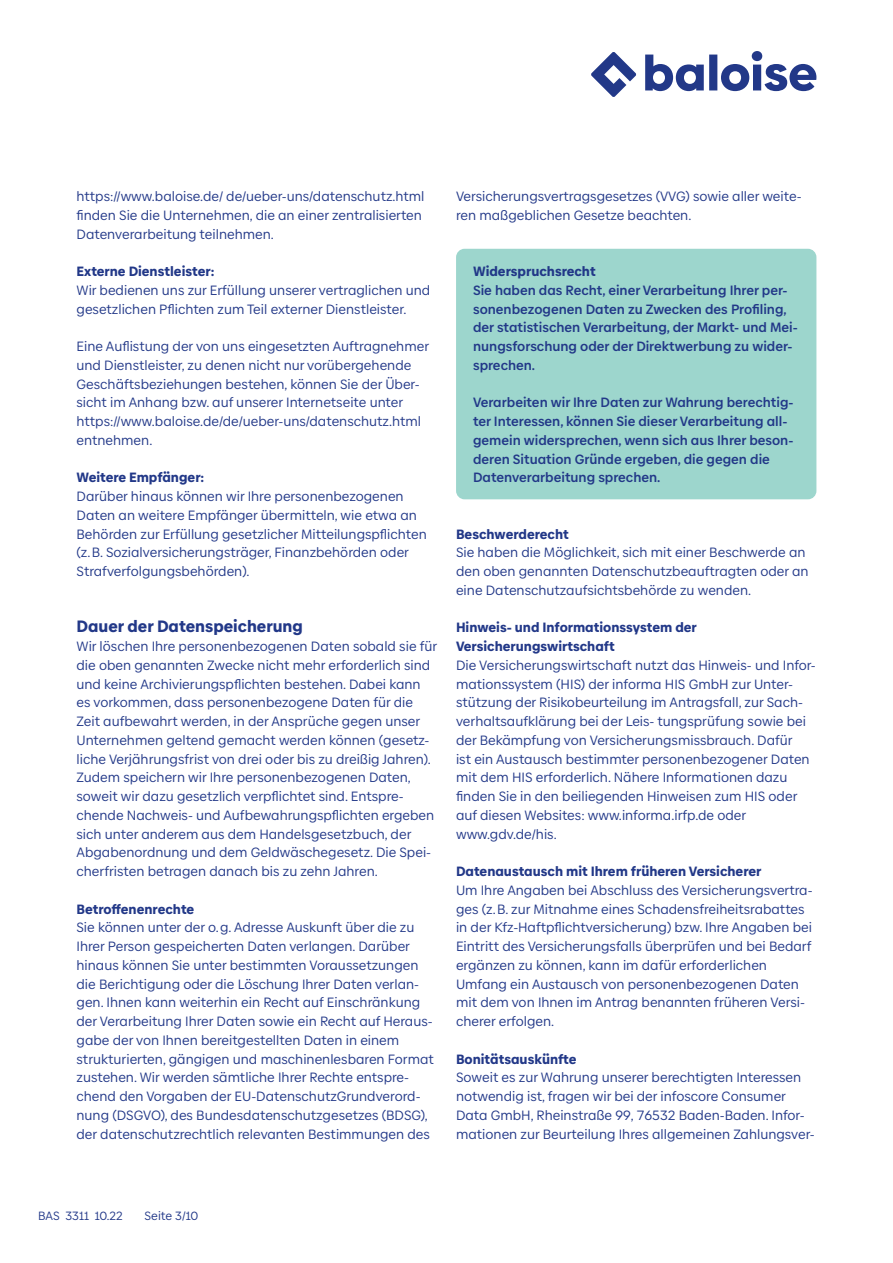
<style>
.page{position:relative;width:893px;height:1263px;background:#fff}
.page>*{position:absolute;margin:0;border:0;box-sizing:border-box;transform-origin:0 0}
.t1{font:900 16.5px "Baloise Create Text";color:#223888}
.t2{font:13.5px/18.8px "Baloise Create Text";color:#223888}
.t3{font:700 13.5px/18.8px "Baloise Create Text";color:#223888}
.t4{font:900 13.5px/18.8px "Baloise Create Text";color:#223888}
.t5{font:12px "Baloise Create Text";color:#223888}
</style>
<div class="page">
<div style="left:456px;top:249px;width:360px;height:250px;background:#9dd6cd;border-radius:9px"></div>
<svg style="left:591px;top:51px;width:225px;height:46px"></svg>
<p class="t2" style="left:77px;top:187px;width:350px">https://www.baloise.de/ de/ueber-uns/datenschutz.html finden Sie die Unternehmen, die an einer zentralisierten<br>Datenverarbeitung teilnehmen.</p>
<p class="t4" style="left:77px;top:262px;width:139px">Externe Dienstleister:</p>
<p class="t2" style="left:77px;top:281px;width:355px">Wir bedienen uns zur Erfüllung unserer vertraglichen und gesetzlichen Pflichten zum Teil externer Dienstleister.</p>
<p class="t2" style="left:77px;top:337px;width:354px">Eine Auflistung der von uns eingesetzten Auftragnehmer und Dienstleister, zu denen nicht nur vorübergehende Geschäftsbeziehungen bestehen, können Sie der Über&shy;sicht im Anhang bzw. auf unserer Internetseite unter https://www.baloise.de/de/ueber-uns/datenschutz.html entnehmen.</p>
<p class="t4" style="left:77px;top:468px;width:129px">Weitere Empfänger:</p>
<p class="t2" style="left:77px;top:487px;width:352px">Darüber hinaus können wir Ihre personenbezogenen Daten an weitere Empfänger übermitteln, wie etwa an Behörden zur Erfüllung gesetzlicher Mitteilungspflichten (z.B. Sozialversicherungsträger, Finanzbehörden oder Strafverfolgungsbehörden).</p>
<p class="t1" style="left:77px;top:615px;width:228px">Dauer der Datenspeicherung</p>
<p class="t2" style="left:77px;top:637px;width:362px">Wir löschen Ihre personenbezogenen Daten sobald sie für die oben genannten Zwecke nicht mehr erforderlich sind und keine Archivierungspflichten bestehen. Dabei kann es vorkommen, dass personenbezogene Daten für die Zeit aufbewahrt werden, in der Ansprüche gegen unser Unternehmen geltend gemacht werden können (gesetz&shy;liche Verjährungsfrist von drei oder bis zu dreißig Jahren).<br>Zudem speichern wir Ihre personenbezogenen Daten, soweit wir dazu gesetzlich verpflichtet sind. Entspre&shy;chende Nachweis- und Aufbewahrungspflichten ergeben sich unter anderem aus dem Handelsgesetzbuch, der Abgabenordnung und dem Geldwäschegesetz. Die Spei&shy;cherfristen betragen danach bis zu zehn Jahren.</p>
<p class="t4" style="left:77px;top:899px;width:119px">Betroffenenrechte</p>
<p class="t2" style="left:77px;top:918px;width:359px">Sie können unter der o.g. Adresse Auskunft über die zu Ihrer Person gespeicherten Daten verlangen. Darüber hinaus können Sie unter bestimmten Voraussetzungen die Berichtigung oder die Löschung Ihrer Daten verlan&shy;gen. Ihnen kann weiterhin ein Recht auf Einschränkung der Verarbeitung Ihrer Daten sowie ein Recht auf Heraus&shy;gabe der von Ihnen bereitgestellten Daten in einem strukturierten, gängigen und maschinenlesbaren Format zustehen. Wir werden sämtliche Ihrer Rechte entspre&shy;chend den Vorgaben der EU-DatenschutzGrundverord&shy;nung (DSGVO), des Bundesdatenschutzgesetzes (BDSG), der datenschutzrechtlich relevanten Bestimmungen des</p>
<p class="t2" style="left:456px;top:187px;width:347px">Versicherungsvertragsgesetzes (VVG) sowie aller weite&shy;ren maßgeblichen Gesetze beachten.</p>
<p class="t4" style="left:473px;top:262px;width:124px">Widerspruchsrecht</p>
<p class="t3" style="left:473px;top:280px;width:326px">Sie haben das Recht, einer Verarbeitung Ihrer per&shy;sonenbezogenen Daten zu Zwecken des Profiling, der statistischen Verarbeitung, der Markt- und Mei&shy;nungsforschung oder der Direktwerbung zu wider&shy;sprechen.</p>
<p class="t3" style="left:473px;top:393px;width:322px">Verarbeiten wir Ihre Daten zur Wahrung berechtig&shy;ter Interessen, können Sie dieser Verarbeitung all&shy;gemein widersprechen, wenn sich aus Ihrer beson&shy;deren Situation Gründe ergeben, die gegen die Datenverarbeitung sprechen.</p>
<p class="t4" style="left:456px;top:524px;width:114px">Beschwerderecht</p>
<p class="t2" style="left:456px;top:543px;width:354px">Sie haben die Möglichkeit, sich mit einer Beschwerde an den oben genannten Datenschutzbeauftragten oder an eine Datenschutzaufsichtsbehörde zu wenden.</p>
<p class="t4" style="left:456px;top:618px;width:242px">Hinweis- und Informationssystem der<br>Versicherungswirtschaft</p>
<p class="t2" style="left:456px;top:656px;width:361px">Die Versicherungswirtschaft nutzt das Hinweis- und Infor&shy;mationssystem (HIS) der informa HIS GmbH zur Unter&shy;stützung der Risikobeurteilung im Antragsfall, zur Sach&shy;verhaltsaufklärung bei der Leis- tungsprüfung sowie bei der Bekämpfung von Versicherungsmissbrauch. Dafür<br>ist ein Austausch bestimmter personenbezogener Daten mit dem HIS erforderlich. Nähere Informationen dazu finden Sie in den beiliegenden Hinweisen zum HIS oder auf diesen Websites: www.informa.irfp.de oder www.gdv.de/his.</p>
<p class="t4" style="left:456px;top:862px;width:307px">Datenaustausch mit Ihrem früheren Versicherer</p>
<p class="t2" style="left:456px;top:881px;width:358px">Um Ihre Angaben bei Abschluss des Versicherungsvertra&shy;ges (z.B. zur Mitnahme eines Schadensfreiheitsrabattes in der Kfz-Haftpflichtversicherung) bzw. Ihre Angaben bei Eintritt des Versicherungsfalls überprüfen und bei Bedarf ergänzen zu können, kann im dafür erforderlichen Umfang ein Austausch von personenbezogenen Daten mit dem von Ihnen im Antrag benannten früheren Versi&shy;cherer erfolgen.</p>
<p class="t4" style="left:456px;top:1049px;width:122px">Bonitätsauskünfte</p>
<p class="t2" style="left:456px;top:1068px;width:360px">Soweit es zur Wahrung unserer berechtigten Interessen notwendig ist, fragen wir bei der infoscore Consumer Data GmbH, Rheinstraße 99, 76532 Baden-Baden. Infor&shy;mationen zur Beurteilung Ihres allgemeinen Zahlungsver-</p>
<p class="t5" style="left:38px;top:1209px;width:86px">BAS 3311 10.22</p>
<p class="t5" style="left:145px;top:1209px;width:55px">Seite 3/10</p>
</div>
